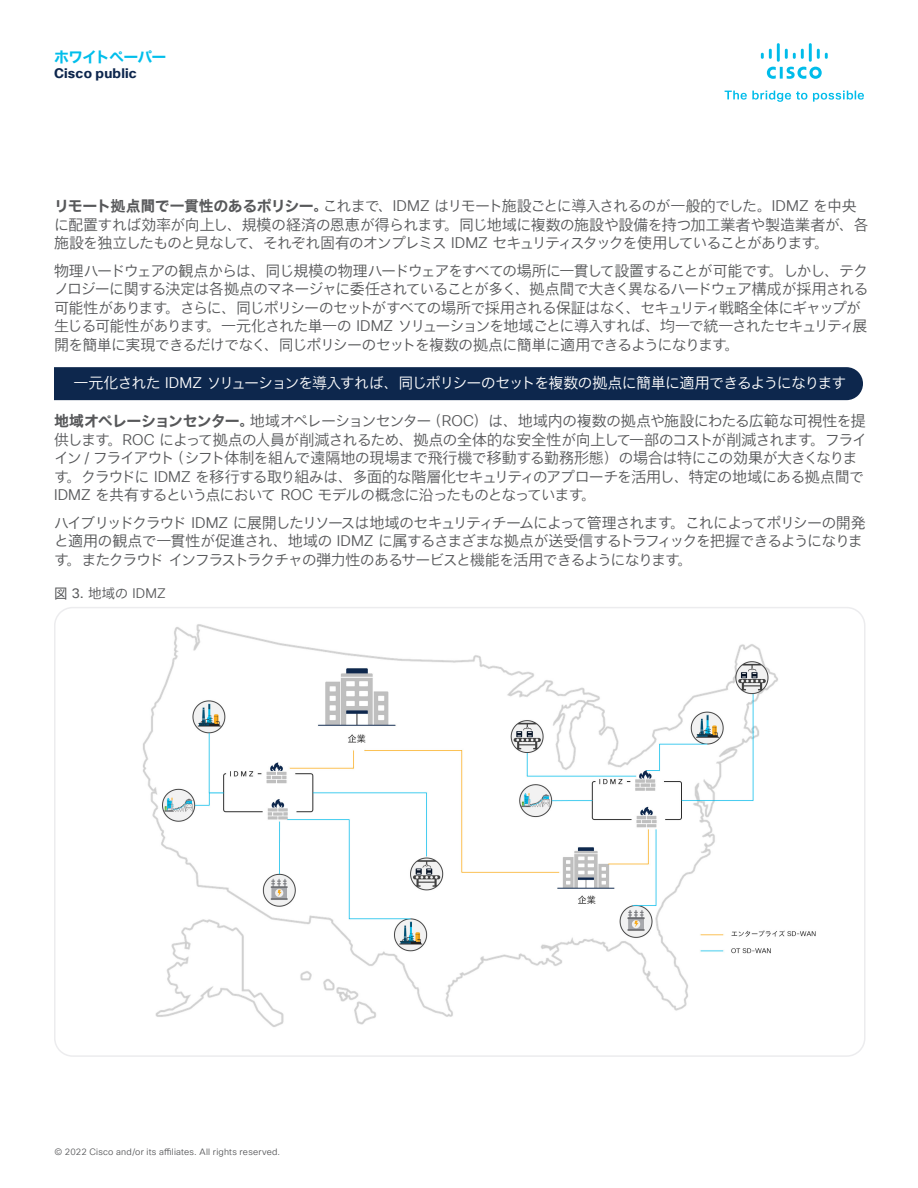
<style>
.page{position:relative;width:918px;height:1188px;background:#fff}
.page>*{position:absolute;margin:0;border:0;box-sizing:border-box;transform-origin:0 0}
.Paragraph_Style6{font:15px/18.6px "Cisco Sans JPN Light";letter-spacing:-.06em;color:#57585a}
.Paragraph_Style3{font:15px/18.6px "Cisco Sans JPN Light";letter-spacing:-.065em;color:#57585a}
.Paragraph_Style3-2{font:15px "Cisco Sans JPN Light";letter-spacing:-.065em;color:#fff}
.Paragraph_Style5{font:15px "Cisco Sans JPN Bold";letter-spacing:-.06em;color:#01beeb}
.Paragraph_Style3-3{font:700 13.5px "Cisco Sans TT";letter-spacing:.015em;color:#0d264d}
.Paragraph_Style3-4{font:13.5px "Cisco Sans TT Light";color:#57585a}
.Paragraph_Style3-5{font:9px "Cisco Sans TT Light";letter-spacing:.025em;color:#57585a}
.s1{font-family:"Cisco Sans JPN Bold"}
.s2{font-family:"Cisco Sans TT Light"}
.s3{font-family:"Cisco Sans JPN"}
.s4{font-family:"Cisco Sans TT"}
.s5{font-family:"Cisco Sans JPN Light"}
</style>
<div class="page">
<div style="left:54px;top:367px;width:809px;height:33px;background:#0d274d"></div>
<svg style="left:54px;top:607px;width:811px;height:450px"></svg>
<svg style="left:725px;top:91px;width:82px;height:11px"></svg>
<svg style="left:813px;top:91px;width:51px;height:11px"></svg>
<svg style="left:761px;top:43px;width:67px;height:36px"></svg>
<p class="Paragraph_Style5" style="left:54px;top:46px;width:114px">ホワイトペーパー</p>
<p class="Paragraph_Style3-3" style="left:54px;top:65px;width:84px">Cisco public</p>
<p class="Paragraph_Style6" style="left:54px;top:198px;width:816px"><span class="s1">リモート拠点間で一貫性のあるポリシー。</span>これまで、<span class="s2">IDMZ</span> はリモート施設ごとに導入されるのが一般的でした。<span class="s2">IDMZ</span> を中央に配置すれば効率が向上し、規模の経済の恩恵が得られます。同じ地域に複数の施設や設備を持つ加工業者や製造業者が、各施設を独立したものと見なして、それぞれ固有のオンプレミス <span class="s2">IDMZ</span> セキュリティスタックを使用していることがあります。</p>
<p class="Paragraph_Style3" style="left:54px;top:262px;width:816px">物理ハードウェアの観点からは、同じ規模の物理ハードウェアをすべての場所に一貫して設置することが可能です。しかし、テクノロジーに関する決定は各拠点のマネージャに委任されていることが多く、拠点間で大きく異なるハードウェア構成が採用される可能性があります。さらに、同じポリシーのセットがすべての場所で採用される保証はなく、セキュリティ戦略全体にギャップが生じる可能性があります。一元化された単一の <span class="s2">IDMZ</span> ソリューションを地域ごとに導入すれば、均一で統一されたセキュリティ展開を簡単に実現できるだけでなく、同じポリシーのセットを複数の拠点に簡単に適用できるようになります。</p>
<p class="Paragraph_Style3-2" style="left:74px;top:373px;width:775px">一元化された <span class="s2">IDMZ</span> ソリューションを導入すれば、同じポリシーのセットを複数の拠点に簡単に適用できるようになります</p>
<p class="Paragraph_Style6" style="left:54px;top:413px;width:815px"><span class="s1">地域オペレーションセンター。</span>地域オペレーションセンター（<span class="s2">ROC</span>）は、地域内の複数の拠点や施設にわたる広範な可視性を提供します。<span class="s2">ROC</span> によって拠点の人員が削減されるため、拠点の全体的な安全性が向上して一部のコストが削減されます。フライイン <span class="s2">/</span> フライアウト（シフト体制を組んで遠隔地の現場まで飛行機で移動する勤務形態）の場合は特にこの効果が大きくなります。クラウドに <span class="s2">IDMZ</span> を移行する取り組みは、多面的な階層化セキュリティのアプローチを活用し、特定の地域にある拠点間で<span class="s2">IDMZ</span> を共有するという点において <span class="s2">ROC</span> モデルの概念に沿ったものとなっています。</p>
<p class="Paragraph_Style6" style="left:54px;top:514px;width:813px">ハイブリッドクラウド <span class="s2">IDMZ</span> に展開したリソースは地域のセキュリティチームによって管理されます。これによってポリシーの開発と適用の観点で一貫性が促進され、地域の <span class="s2">IDMZ</span> に属するさまざまな拠点が送受信するトラフィックを把握できるようになります。またクラウドインフラストラクチャの弾力性のあるサービスと機能を活用できるようになります。</p>
<p class="Paragraph_Style3-4" style="left:54px;top:585px;width:113px"><span class="s3">図</span> <span class="s4">3.</span> <span class="s5">地域の</span> IDMZ</p>
<p class="Paragraph_Style3-5" style="left:54px;top:1146px;width:227px">© 2022 Cisco and/or its affiliates. All rights reserved.</p>
</div>
